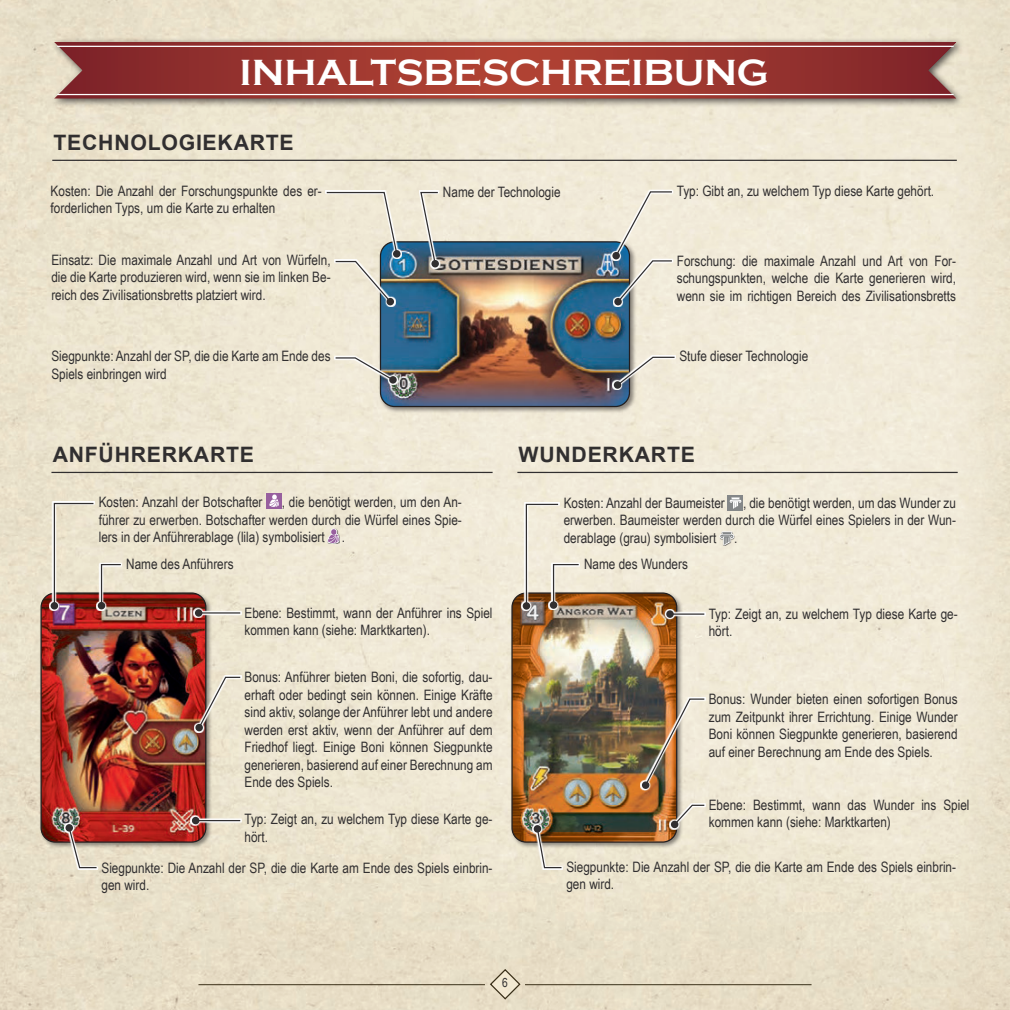
<style>
.page{position:relative;width:1010px;height:1010px;background:#fff}
.page>*{position:absolute;margin:0;border:0;box-sizing:border-box;transform-origin:0 0}
.t1{font:700 37.5px "Copperplate Gothic";color:#fff}
.t2{font:700 21.25px "Arial";letter-spacing:.035em;color:#312f30}
.t3{font:14.38px/17.5px "Arial Narrow";color:#312f30}
.t4{font:12.5px "Arial Narrow";color:#312f30}
</style>
<div class="page">
<img style="left:0;top:0;width:957px;height:1010px">
<svg style="left:489px;top:968px;width:32px;height:32px"></svg>
<hr style="left:198px;top:984px;width:287px;height:1px;background:#312f30">
<hr style="left:525px;top:984px;width:286px;height:1px;background:#312f30">
<div style="left:510px;top:591px;width:174px;height:258px;background:#231f20;opacity:.5"></div>
<img style="left:512px;top:593px;width:165px;height:249px">
<div style="left:511px;top:592px;width:166px;height:251px;border:1px solid #231f20;border-radius:14px"></div>
<div style="left:39px;top:591px;width:174px;height:258px;background:#231f20;opacity:.5"></div>
<img style="left:41px;top:593px;width:165px;height:249px">
<div style="left:41px;top:592px;width:165px;height:251px;border:1px solid #231f20;border-radius:14px"></div>
<div style="left:378px;top:240px;width:258px;height:173px;background:#231f20;opacity:.5"></div>
<img style="left:380px;top:243px;width:249px;height:163px">
<div style="left:380px;top:241px;width:250px;height:166px;border:1px solid #231f20;border-radius:14px"></div>
<svg style="left:325px;top:190px;width:77px;height:69px"></svg>
<div style="left:393px;top:250px;width:7px;height:8px;background:#312f30;border-radius:50%"></div>
<svg style="left:419px;top:190px;width:21px;height:79px"></svg>
<svg style="left:419px;top:191px;width:20px;height:74px"></svg>
<div style="left:431px;top:260px;width:8px;height:7px;background:#312f30;border-radius:50%"></div>
<svg style="left:611px;top:190px;width:62px;height:71px"></svg>
<svg style="left:334px;top:356px;width:64px;height:29px"></svg>
<svg style="left:334px;top:357px;width:61px;height:25px"></svg>
<div style="left:389px;top:376px;width:8px;height:8px;background:#312f30;border-radius:50%"></div>
<svg style="left:334px;top:303px;width:61px;height:4px"></svg>
<svg style="left:325px;top:191px;width:73px;height:112px;background:#d5d5c8"></svg>
<div style="left:386px;top:298px;width:8px;height:7px;background:#312f30;border-radius:50%"></div>
<svg style="left:612px;top:355px;width:64px;height:35px"></svg>
<svg style="left:616px;top:356px;width:60px;height:31px;background:#c0c2bb"></svg>
<div style="left:614px;top:381px;width:7px;height:8px;background:#312f30;border-radius:50%"></div>
<svg style="left:613px;top:259px;width:60px;height:48px"></svg>
<svg style="left:614px;top:191px;width:59px;height:112px;background:#d3d3c9"></svg>
<div style="left:614px;top:298px;width:8px;height:7px;background:#312f30;border-radius:50%"></div>
<hr style="left:52px;top:160px;width:905px;height:1px;background:#312f30">
<div style="left:266px;top:493px;width:16px;height:15px;background:#975f9e"></div>
<svg style="left:269px;top:494px;width:10px;height:13px"></svg>
<svg style="left:325px;top:527px;width:17px;height:18px"></svg>
<svg style="left:326px;top:529px;width:14px;height:25px"></svg>
<svg style="left:194px;top:675px;width:48px;height:58px"></svg>
<svg style="left:197px;top:676px;width:44px;height:53px;background:#d2b7a7"></svg>
<div style="left:195px;top:724px;width:8px;height:7px;background:#312f30;border-radius:50%"></div>
<svg style="left:49px;top:501px;width:46px;height:110px"></svg>
<div style="left:51px;top:602px;width:7px;height:7px;background:#312f30;border-radius:50%"></div>
<svg style="left:96px;top:607px;width:26px;height:4px"></svg>
<svg style="left:53px;top:502px;width:69px;height:105px;background:#d7c6b5"></svg>
<div style="left:98px;top:602px;width:7px;height:7px;background:#312f30;border-radius:50%"></div>
<svg style="left:64px;top:823px;width:34px;height:47px"></svg>
<svg style="left:68px;top:826px;width:30px;height:43px"></svg>
<div style="left:65px;top:824px;width:8px;height:7px;background:#312f30;border-radius:50%"></div>
<hr style="left:51px;top:472px;width:442px;height:1px;background:#312f30">
<svg style="left:190px;top:815px;width:52px;height:11px"></svg>
<hr style="left:196px;top:820px;width:44px;height:1px;background:#312f30">
<div style="left:192px;top:817px;width:7px;height:7px;background:#312f30;border-radius:50%"></div>
<svg style="left:193px;top:608px;width:49px;height:10px"></svg>
<hr style="left:199px;top:612px;width:41px;height:1px;background:#312f30">
<div style="left:195px;top:609px;width:7px;height:8px;background:#312f30;border-radius:50%"></div>
<hr style="left:517px;top:472px;width:441px;height:1px;background:#312f30">
<div style="left:728px;top:495px;width:15px;height:15px;background:#848788"></div>
<svg style="left:730px;top:497px;width:11px;height:12px"></svg>
<svg style="left:717px;top:530px;width:19px;height:17px"></svg>
<svg style="left:640px;top:697px;width:66px;height:93px"></svg>
<img style="left:644px;top:698px;width:61px;height:89px">
<div style="left:642px;top:781px;width:7px;height:8px;background:#312f30;border-radius:50%"></div>
<svg style="left:521px;top:502px;width:38px;height:109px"></svg>
<div style="left:523px;top:602px;width:7px;height:8px;background:#312f30;border-radius:50%"></div>
<svg style="left:548px;top:607px;width:32px;height:3px"></svg>
<svg style="left:525px;top:503px;width:55px;height:104px;background:#dcd1bf"></svg>
<div style="left:550px;top:601px;width:7px;height:8px;background:#312f30;border-radius:50%"></div>
<svg style="left:532px;top:824px;width:31px;height:46px"></svg>
<svg style="left:536px;top:827px;width:27px;height:42px"></svg>
<div style="left:534px;top:825px;width:7px;height:7px;background:#312f30;border-radius:50%"></div>
<svg style="left:665px;top:609px;width:41px;height:10px"></svg>
<hr style="left:670px;top:613px;width:34px;height:2px;background:#312f30">
<div style="left:666px;top:610px;width:8px;height:8px;background:#312f30;border-radius:50%"></div>
<svg style="left:669px;top:803px;width:37px;height:27px"></svg>
<svg style="left:673px;top:804px;width:32px;height:22px"></svg>
<div style="left:671px;top:821px;width:7px;height:7px;background:#312f30;border-radius:50%"></div>
<div style="left:50px;top:37px;width:915px;height:71px;background:#231f20;opacity:.75"></div>
<svg style="left:54px;top:42px;width:902px;height:57px;background:#9b3b35"></svg>
<hr style="left:57px;top:46px;width:897px;height:1px;background:#fff">
<hr style="left:57px;top:94px;width:897px;height:1px;background:#fff">
<h1 class="t1" style="left:240px;top:50px;width:531px">INHALTSBESCHREIBUNG</h1>
<h2 class="t2" style="left:54px;top:135px;width:242px">TECHNOLOGIEKARTE</h2>
<p class="t3" style="left:51px;top:183px;width:273px">Kosten: Die Anzahl der Forschungspunkte des er-</p>
<p class="t3" style="left:443px;top:185px;width:119px">Name der Technologie</p>
<p class="t3" style="left:51px;top:201px;width:226px">forderlichen Typs, um die Karte zu erhalten</p>
<p class="t3" style="left:51px;top:250px;width:281px;text-align:justify">Einsatz: Die maximale Anzahl und Art von Würfeln, die die Karte produzieren wird, wenn sie im linken Be&shy;reich des Zivilisationsbretts platziert wird.</p>
<p class="t3" style="left:51px;top:349px;width:281px">Siegpunkte: Anzahl der SP, die die Karte am Ende des<br>Spiels einbringen wird</p>
<p class="t3" style="left:677px;top:183px;width:259px">Typ: Gibt an, zu welchem Typ diese Karte gehört.</p>
<p class="t3" style="left:677px;top:251px;width:281px;text-align:justify">Forschung: die maximale Anzahl und Art von For&shy;schungspunkten, welche die Karte generieren wird, wenn sie im richtigen Bereich des Zivilisationsbretts</p>
<p class="t3" style="left:679px;top:349px;width:130px">Stufe dieser Technologie</p>
<h2 class="t2" style="left:53px;top:447px;width:203px">ANFÜHRERKARTE</h2>
<h2 class="t2" style="left:519px;top:447px;width:178px">WUNDERKARTE</h2>
<p class="t3" style="left:99px;top:495px;width:165px">Kosten: Anzahl der Botschafter</p>
<p class="t3" style="left:99px;top:495px;width:365px;text-align:justify;text-indent:183px">, die benötigt werden, um den An&shy;führer zu erwerben. Botschafter werden durch die Würfel eines Spie&shy;lers in der Anführerablage (lila) symbolisiert .</p>
<p class="t3" style="left:564px;top:495px;width:394px;text-align:justify;text-indent:179px">, die benötigt werden, um das Wunder zu erwerben. Baumeister werden durch die Würfel eines Spielers in der Wun&shy;derablage (grau) symbolisiert .</p>
<p class="t3" style="left:564px;top:495px;width:163px">Kosten: Anzahl der Baumeister</p>
<p class="t3" style="left:126px;top:556px;width:109px">Name des Anführers</p>
<p class="t3" style="left:584px;top:556px;width:105px">Name des Wunders</p>
<p class="t3" style="left:244px;top:605px;width:250px">Ebene: Bestimmt, wann der Anführer ins Spiel kommen kann (siehe: Marktkarten).</p>
<p class="t3" style="left:709px;top:606px;width:250px">Typ: Zeigt an, zu welchem Typ diese Karte ge&shy;hört.</p>
<p class="t3" style="left:244px;top:670px;width:250px;text-align:justify">Bonus: Anführer bieten Boni, die sofortig, dau&shy;erhaft oder bedingt sein können. Einige Kräfte sind aktiv, solange der Anführer lebt und andere werden erst aktiv, wenn der Anführer auf dem Friedhof liegt. Einige Boni können Siegpunkte generieren, basierend auf einer Berechnung am Ende des Spiels.</p>
<p class="t3" style="left:709px;top:692px;width:250px;text-align:justify">Bonus: Wunder bieten einen sofortigen Bonus zum Zeitpunkt ihrer Errichtung. Einige Wunder Boni können Siegpunkte generieren, basierend auf einer Berechnung am Ende des Spiels.</p>
<p class="t3" style="left:244px;top:812px;width:250px">Typ: Zeigt an, zu welchem Typ diese Karte ge&shy;hört.</p>
<p class="t3" style="left:709px;top:797px;width:262px">Ebene: Bestimmt, wann das Wunder ins Spiel kommen kann (siehe: Marktkarten)</p>
<p class="t3" style="left:101px;top:860px;width:393px">Siegpunkte: Die Anzahl der SP, die die Karte am Ende des Spiels einbrin&shy;gen wird.</p>
<p class="t3" style="left:566px;top:859px;width:391px">Siegpunkte: Die Anzahl der SP, die die Karte am Ende des Spiels einbrin&shy;gen wird.</p>
<p class="t4" style="left:502px;top:977px;width:7px">6</p>
</div>
